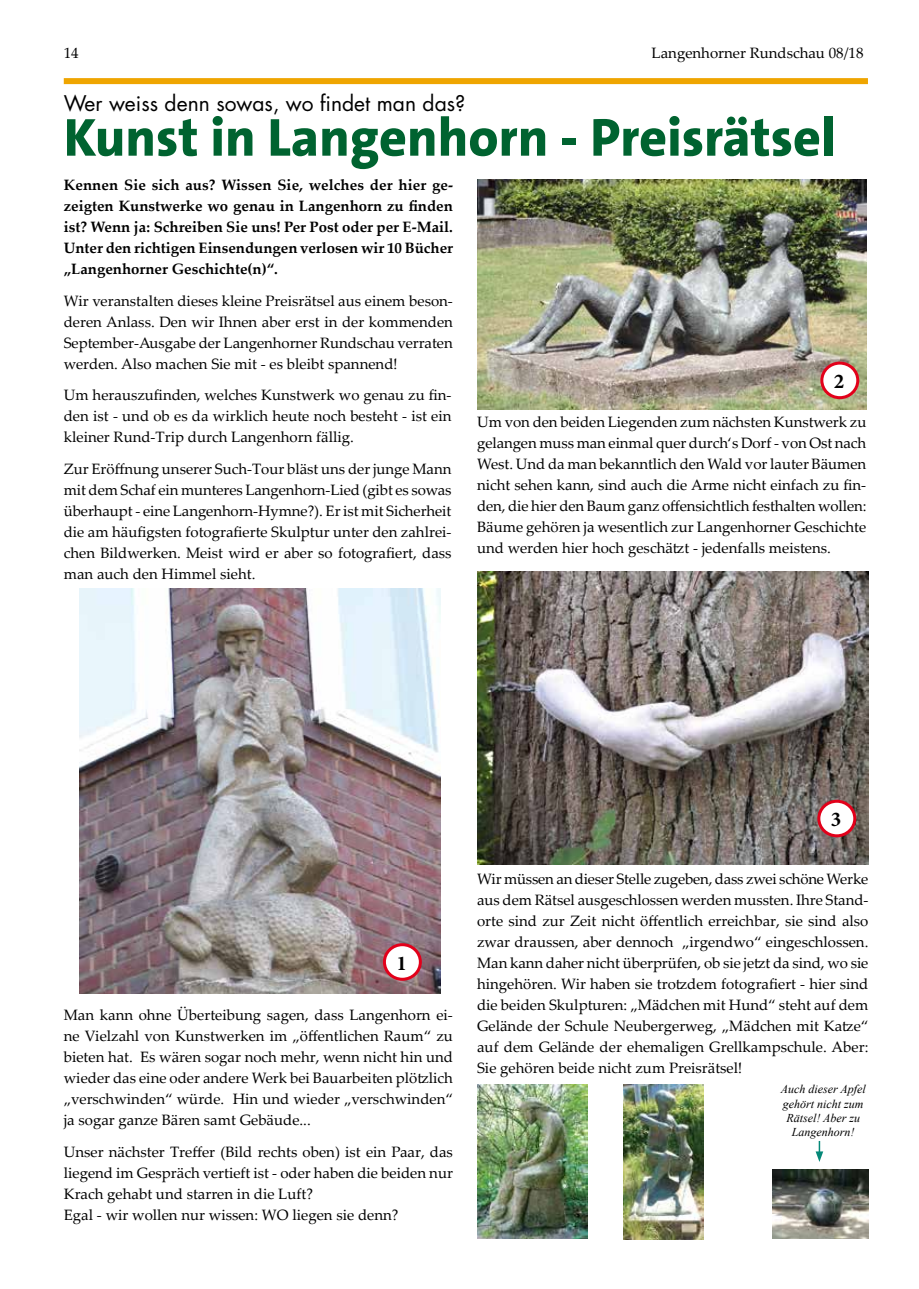
<style>
.page{position:relative;width:919px;height:1289px;background:#fff}
.page>*{position:absolute;margin:0;border:0;box-sizing:border-box;transform-origin:0 0}
.t1{font:800 54px "SPD The Sans";color:#006330}
.t2{font:21px "Futura";color:#000}
.t3{font:700 21px "Minion Pro";color:#000}
.t4{font:15px/21px "Palatino Linotype";color:#000;text-align:justify}
.t5{font:700 15px/21px "Palatino Linotype";color:#000;text-align:justify}
.t6{font:italic 12px/14.4px "Times New Roman";color:#000;text-align:center}
</style>
<div class="page">
<div style="left:64px;top:78px;width:803px;height:6px;background:#efa500"></div>
<img style="left:79px;top:588px;width:362px;height:405px">
<img style="left:477px;top:179px;width:389px;height:231px">
<img style="left:477px;top:571px;width:391px;height:293px">
<img style="left:772px;top:1169px;width:96px;height:69px">
<img style="left:477px;top:1084px;width:110px;height:154px">
<img style="left:623px;top:1084px;width:80px;height:154px">
<svg style="left:815px;top:1141px;width:8px;height:20px"></svg>
<div style="left:384px;top:944px;width:36px;height:35px;background:#fff;border-radius:50%"></div>
<div style="left:383px;top:943px;width:39px;height:37px;border:3px solid #e2001a;border-radius:50%"></div>
<div style="left:821px;top:363px;width:36px;height:34px;background:#fff;border-radius:50%"></div>
<div style="left:820px;top:361px;width:39px;height:38px;border:3px solid #e2001a;border-radius:50%"></div>
<div style="left:818px;top:801px;width:36px;height:34px;background:#fff;border-radius:50%"></div>
<div style="left:817px;top:799px;width:39px;height:38px;border:3px solid #e2001a;border-radius:50%"></div>
<p class="t4" style="left:64px;top:42px;width:16px">14</p>
<p class="t4" style="left:651px;top:42px;width:213px">Langenhorner Rundschau 08/18</p>
<h2 class="t2" style="left:64px;top:89px;width:403px">Wer weiss denn sowas, wo findet man das?</h2>
<h1 class="t1" style="left:64px;top:103px;width:773px">Kunst in Langenhorn - Preisrätsel</h1>
<p class="t5" style="left:64px;top:174px;width:391px">Kennen Sie sich aus? Wissen Sie, welches der hier ge&shy;zeigten Kunstwerke wo genau in Langenhorn zu finden ist? Wenn ja: Schreiben Sie uns! Per Post oder per E-Mail.<br>Unter den richtigen Einsendungen verlosen wir 10 Bücher „Langenhorner Geschichte(n)“.</p>
<p class="t4" style="left:64px;top:289px;width:390px">Wir veranstalten dieses kleine Preisrätsel aus einem beson&shy;deren Anlass. Den wir Ihnen aber erst in der kommenden September-Ausgabe der Langenhorner Rundschau verraten werden. Also machen Sie mit - es bleibt spannend!</p>
<p class="t4" style="left:64px;top:384px;width:389px">Um herauszufinden, welches Kunstwerk wo genau zu fin&shy;den ist - und ob es da wirklich heute noch besteht - ist ein kleiner Rund-Trip durch Langenhorn fällig.</p>
<p class="t4" style="left:64px;top:457px;width:389px">Zur Eröffnung unserer Such-Tour bläst uns der junge Mann mit dem Schaf ein munteres Langenhorn-Lied (gibt es sowas überhaupt - eine Langenhorn-Hymne?). Er ist mit Sicherheit die am häufigsten fotografierte Skulptur unter den zahlrei&shy;chen Bildwerken. Meist wird er aber so fotografiert, dass man auch den Himmel sieht.</p>
<h2 class="t3" style="left:833px;top:366px;width:12px">2</h2>
<p class="t4" style="left:477px;top:410px;width:391px">Um von den beiden Liegenden zum nächsten Kunstwerk zu gelangen muss man einmal quer durch‘s Dorf - von Ost nach West. Und da man bekanntlich den Wald vor lauter Bäumen nicht sehen kann, sind auch die Arme nicht einfach zu fin&shy;den, die hier den Baum ganz offensichtlich festhalten wollen:<br>Bäume gehören ja wesentlich zur Langenhorner Geschichte und werden hier hoch geschätzt - jedenfalls meistens.</p>
<h2 class="t3" style="left:396px;top:948px;width:12px">1</h2>
<p class="t4" style="left:64px;top:1003px;width:390px">Man kann ohne Überteibung sagen, dass Langenhorn ei&shy;ne Vielzahl von Kunstwerken im „öffentlichen Raum“ zu bieten hat. Es wären sogar noch mehr, wenn nicht hin und wieder das eine oder andere Werk bei Bauarbeiten plötzlich „verschwinden“ würde. Hin und wieder „verschwinden“ ja sogar ganze Bären samt Gebäude...</p>
<p class="t4" style="left:64px;top:1140px;width:390px;text-align:left">Unser nächster Treffer (Bild rechts oben) ist ein Paar, das liegend im Gespräch vertieft ist - oder haben die beiden nur Krach gehabt und starren in die Luft?<br>Egal - wir wollen nur wissen: WO liegen sie denn?</p>
<h2 class="t3" style="left:830px;top:804px;width:12px">3</h2>
<p class="t4" style="left:477px;top:867px;width:393px">Wir müssen an dieser Stelle zugeben, dass zwei schöne Werke aus dem Rätsel ausgeschlossen werden mussten. Ihre Stand&shy;orte sind zur Zeit nicht öffentlich erreichbar, sie sind also zwar draussen, aber dennoch „irgendwo“ eingeschlossen.<br>Man kann daher nicht überprüfen, ob sie jetzt da sind, wo sie hingehören. Wir haben sie trotzdem fotografiert - hier sind die beiden Skulpturen: „Mädchen mit Hund“ steht auf dem Gelände der Schule Neubergerweg, „Mädchen mit Katze“ auf dem Gelände der ehemaligen Grellkampschule. Aber:<br>Sie gehören beide nicht zum Preisrätsel!</p>
<p class="t6" style="left:780px;top:1081px;width:87px">Auch dieser Apfel gehört nicht zum<br>Rätsel! Aber zu<br>Langenhorn!</p>
</div>
